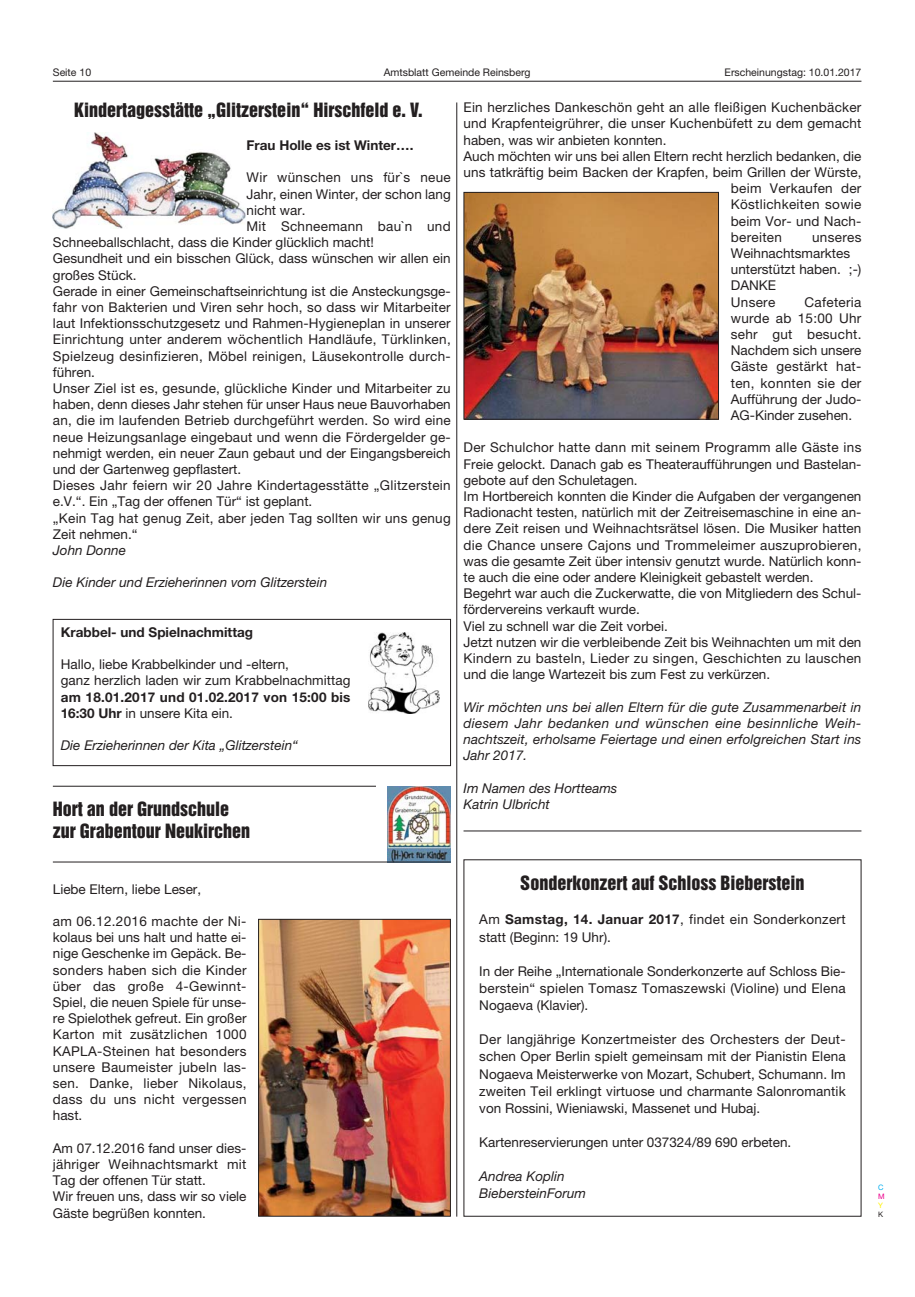
<style>
.page{position:relative;width:915px;height:1297px;background:#fff}
.page>*{position:absolute;margin:0;border:0;box-sizing:border-box;transform-origin:0 0}
.t1{font:18px/21.6px "Helvetica Inserat";color:#231f20}
.t2{font:13.5px/16.2px "Helvetica Neue";color:#231f20}
.t3{font:13.5px/17.2px "Helvetica Neue";letter-spacing:.02em;color:#231f20}
.t4{font:italic 13.5px/16.2px "Helvetica Neue";color:#231f20}
.t5{font:700 13.5px/16.2px "Helvetica Neue";color:#231f20}
.t6{font:10.5px "Helvetica Neue";color:#231f20}
.t7{font:7.5px "Helvetica Neue";color:#00adef}
.t8{font:7.5px "Helvetica Neue";color:#ec008c}
.t9{font:7.5px "Helvetica Neue";color:#fff200}
.t10{font:7.5px "Helvetica Neue";color:#231f20}
.s1{font-weight:400}
.s2{font-weight:700}
</style>
<div class="page">
<hr style="left:53px;top:81px;width:808px;height:1px;background:#231f20">
<hr style="left:456px;top:102px;width:1px;height:1114px;background:#231f20">
<img style="left:53px;top:132px;width:192px;height:96px">
<div style="left:53px;top:619px;width:397px;height:147px;border:1px solid #231f20"></div>
<img style="left:369px;top:633px;width:70px;height:81px">
<hr style="left:53px;top:786px;width:323px;height:1px;background:#231f20">
<img style="left:387px;top:786px;width:63px;height:76px">
<hr style="left:53px;top:862px;width:397px;height:1px;background:#231f20">
<img style="left:260px;top:921px;width:188px;height:293px">
<div style="left:258px;top:919px;width:192px;height:297px;border:1px solid #231f20"></div>
<img style="left:465px;top:194px;width:251px;height:224px">
<div style="left:463px;top:192px;width:255px;height:228px;border:1px solid #231f20"></div>
<hr style="left:463px;top:830px;width:398px;height:1px;background:#231f20">
<p class="t6" style="left:53px;top:68px;width:40px">Seite 10</p>
<p class="t6" style="left:383px;top:68px;width:148px">Amtsblatt Gemeinde Reinsberg</p>
<p class="t6" style="left:724px;top:68px;width:138px">Erscheinungstag: 10.01.2017</p>
<h1 class="t1" style="left:74px;top:100px;width:350px">Kindertagesstätte „Glitzerstein“ Hirschfeld e. V.</h1>
<p class="t5" style="left:246px;top:138px;width:168px">Frau Holle es ist Winter….</p>
<p class="t3" style="left:246px;top:170px;width:205px">Wir wünschen uns für`s neue</p>
<p class="t2" style="left:246px;top:187px;width:206px">Jahr, einen Winter, der schon lang</p>
<p class="t2" style="left:246px;top:203px;width:60px">nicht war.</p>
<p class="t3" style="left:246px;top:219px;width:205px">Mit Schneemann bau`n und</p>
<p class="t2" style="left:53px;top:236px;width:322px">Schneeballschlacht, dass die Kinder glücklich macht!</p>
<p class="t2" style="left:53px;top:252px;width:399px">Gesundheit und ein bisschen Glück, dass wünschen wir allen ein</p>
<p class="t2" style="left:53px;top:268px;width:85px">großes Stück.</p>
<p class="t2" style="left:53px;top:284px;width:399px">Gerade in einer Gemeinschaftseinrichtung ist die Ansteckungsge-</p>
<p class="t3" style="left:53px;top:300px;width:399px">fahr von Bakterien und Viren sehr hoch, so dass wir Mitarbeiter</p>
<p class="t2" style="left:53px;top:317px;width:399px">laut Infektionsschutzgesetz und Rahmen-Hygieneplan in unserer</p>
<p class="t3" style="left:53px;top:332px;width:399px">Einrichtung unter anderem wöchentlich Handläufe, Türklinken,</p>
<p class="t3" style="left:53px;top:348px;width:399px">Spielzeug desinfizieren, Möbel reinigen, Läusekontrolle durch-</p>
<p class="t2" style="left:53px;top:365px;width:43px">führen.</p>
<p class="t2" style="left:53px;top:381px;width:399px">Unser Ziel ist es, gesunde, glückliche Kinder und Mitarbeiter zu</p>
<p class="t2" style="left:53px;top:398px;width:399px">haben, denn dieses Jahr stehen für unser Haus neue Bauvorhaben</p>
<p class="t2" style="left:53px;top:414px;width:399px">an, die im laufenden Betrieb durchgeführt werden. So wird eine</p>
<p class="t2" style="left:53px;top:430px;width:399px">neue Heizungsanlage eingebaut und wenn die Fördergelder ge-</p>
<p class="t2" style="left:53px;top:446px;width:399px">nehmigt werden, ein neuer Zaun gebaut und der Eingangsbereich</p>
<p class="t2" style="left:53px;top:462px;width:190px">und der Gartenweg gepflastert.</p>
<p class="t3" style="left:53px;top:478px;width:399px">Dieses Jahr feiern wir 20 Jahre Kindertagesstätte „Glitzerstein</p>
<p class="t2" style="left:53px;top:495px;width:261px">e.V.“. Ein „Tag der offenen Tür“ ist geplant.</p>
<p class="t3" style="left:53px;top:510px;width:399px">„Kein Tag hat genug Zeit, aber jeden Tag sollten wir uns genug</p>
<p class="t2" style="left:53px;top:527px;width:86px">Zeit nehmen.“</p>
<p class="t4" style="left:53px;top:543px;width:75px">John Donne</p>
<p class="t4" style="left:53px;top:576px;width:276px">Die Kinder und Erzieherinnen vom Glitzerstein</p>
<p class="t5" style="left:61px;top:625px;width:194px">Krabbel- und Spielnachmittag</p>
<p class="t2" style="left:61px;top:657px;width:291px">Hallo, liebe Krabbelkinder und -eltern,<br>ganz herzlich laden wir zum Krabbelnachmittag</p>
<p class="t5" style="left:61px;top:690px;width:291px">am 18.01.2017 und 01.02.2017 von 15:00 bis<br>16:30 Uhr <span class="s1">in unsere Kita ein.</span></p>
<p class="t4" style="left:61px;top:739px;width:238px">Die Erzieherinnen der Kita „Glitzerstein“</p>
<p class="t3" style="left:463px;top:100px;width:399px">Ein herzliches Dankeschön geht an alle fleißigen Kuchenbäcker</p>
<p class="t2" style="left:463px;top:117px;width:399px">und Krapfenteigrührer, die unser Kuchenbüfett zu dem gemacht</p>
<p class="t2" style="left:463px;top:133px;width:204px">haben, was wir anbieten konnten.</p>
<p class="t2" style="left:463px;top:149px;width:399px">Auch möchten wir uns bei allen Eltern recht herzlich bedanken, die</p>
<p class="t2" style="left:463px;top:165px;width:399px">uns tatkräftig beim Backen der Krapfen, beim Grillen der Würste,</p>
<p class="t3" style="left:730px;top:181px;width:132px">beim Verkaufen der</p>
<p class="t3" style="left:730px;top:197px;width:132px">Köstlichkeiten sowie</p>
<p class="t2" style="left:730px;top:214px;width:132px">beim Vor- und Nach-</p>
<p class="t3" style="left:730px;top:230px;width:53px">bereiten</p>
<p class="t2" style="left:730px;top:230px;width:132px;text-indent:81px">unseres<br>Weihnachtsmarktes unterstützt haben. ;-)<br>DANKE<br>Unsere</p>
<p class="t2" style="left:730px;top:295px;width:132px;text-align:justify;text-indent:74px">Cafeteria wurde ab 15:00 Uhr sehr gut besucht.<br>Nachdem sich unsere Gäste gestärkt hat&shy;ten, konnten sie der Aufführung der Judo-AG-Kinder zusehen.</p>
<p class="t2" style="left:463px;top:441px;width:399px">Der Schulchor hatte dann mit seinem Programm alle Gäste ins Freie gelockt. Danach gab es Theateraufführungen und Bastelan&shy;gebote auf den Schuletagen.<br>Im Hortbereich konnten die Kinder die Aufgaben der vergangenen Radionacht testen, natürlich mit der Zeitreisemaschine in eine an&shy;dere Zeit reisen und Weihnachtsrätsel lösen. Die Musiker hatten die Chance unsere Cajons und Trommeleimer auszuprobieren, was die gesamte Zeit über intensiv genutzt wurde. Natürlich konn&shy;te auch die eine oder andere Kleinigkeit gebastelt werden.<br>Begehrt war auch die Zuckerwatte, die von Mitgliedern des Schul&shy;fördervereins verkauft wurde.<br>Viel zu schnell war die Zeit vorbei.<br>Jetzt nutzen wir die verbleibende Zeit bis Weihnachten um mit den Kindern zu basteln, Lieder zu singen, Geschichten zu lauschen und die lange Wartezeit bis zum Fest zu verkürzen.</p>
<p class="t4" style="left:463px;top:700px;width:399px;text-align:justify">Wir möchten uns bei allen Eltern für die gute Zusammenarbeit in diesem Jahr bedanken und wünschen eine besinnliche Weih&shy;nachtszeit, erholsame Feiertage und einen erfolgreichen Start ins Jahr 2017.</p>
<p class="t4" style="left:463px;top:781px;width:155px">Im Namen des Hortteams<br>Katrin Ulbricht</p>
<h1 class="t1" style="left:53px;top:799px;width:199px">Hort an der Grundschule zur Grabentour Neukirchen</h1>
<p class="t2" style="left:53px;top:882px;width:150px">Liebe Eltern, liebe Leser,</p>
<p class="t2" style="left:53px;top:914px;width:195px;text-align:justify">am 06.12.2016 machte der Ni&shy;kolaus bei uns halt und hatte ei&shy;nige Geschenke im Gepäck. Be&shy;sonders haben sich die Kinder über das große 4-Gewinnt-Spiel, die neuen Spiele für unse&shy;re Spielothek gefreut. Ein großer Karton mit zusätzlichen 1000<br>KAPLA-Steinen hat besonders unsere Baumeister jubeln las&shy;sen. Danke, lieber Nikolaus, dass du uns nicht vergessen hast.</p>
<p class="t2" style="left:53px;top:1141px;width:195px">Am 07.12.2016 fand unser dies&shy;jähriger Weihnachtsmarkt mit<br>Tag der offenen Tür statt.<br>Wir freuen uns, dass wir so viele<br>Gäste begrüßen konnten.</p>
<h1 class="t1" style="left:520px;top:872px;width:286px">Sonderkonzert auf Schloss Bieberstein</h1>
<p class="t3" style="left:479px;top:912px;width:368px">Am <span class="s2">Samstag, 14. Januar 2017</span>, findet ein Sonderkonzert statt (Beginn: 19 Uhr).</p>
<p class="t2" style="left:479px;top:964px;width:368px;line-height:17.1px;text-align:justify">In der Reihe „Internationale Sonderkonzerte auf Schloss Bie&shy;berstein“ spielen Tomasz Tomaszewski (Violine) und Elena Nogaeva (Klavier).</p>
<p class="t2" style="left:479px;top:1032px;width:368px;line-height:17.1px;text-align:justify">Der langjährige Konzertmeister des Orchesters der Deut&shy;schen Oper Berlin spielt gemeinsam mit der Pianistin Elena Nogaeva Meisterwerke von Mozart, Schubert, Schumann. Im zweiten Teil erklingt virtuose und charmante Salonromantik von Rossini, Wieniawski, Massenet und Hubaj.</p>
<p class="t2" style="left:479px;top:1135px;width:313px">Kartenreservierungen unter 037324/89 690 erbeten.</p>
<p class="t4" style="left:479px;top:1169px;width:108px;line-height:17.1px">Andrea Koplin<br>BiebersteinForum</p>
<p class="t7" style="left:877px;top:1184px;width:7px">C</p>
<p class="t8" style="left:877px;top:1193px;width:8px">M</p>
<p class="t9" style="left:877px;top:1202px;width:6px">Y</p>
<p class="t10" style="left:877px;top:1211px;width:7px">K</p>
</div>
